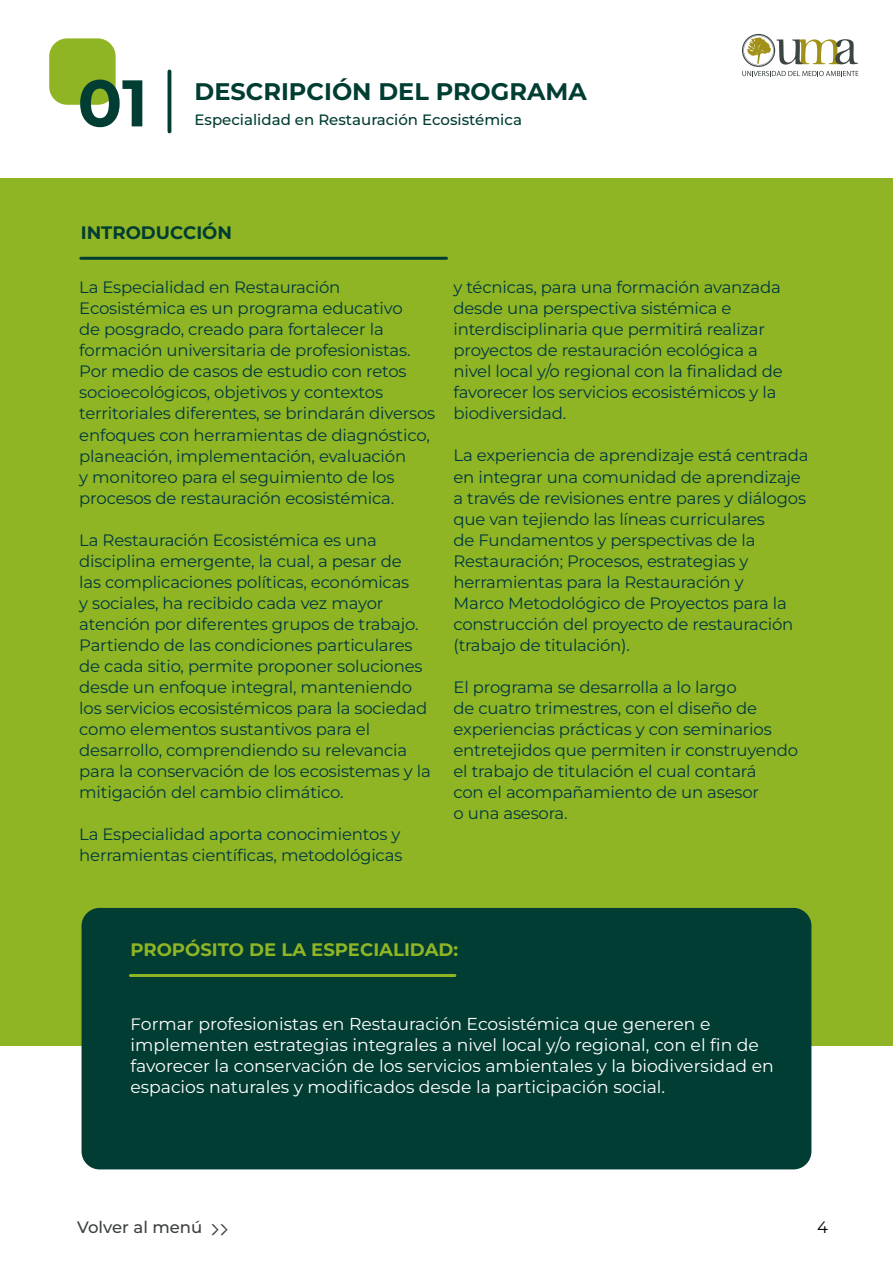
<style>
.page{position:relative;width:893px;height:1263px;background:#fff}
.page>*{position:absolute;margin:0;border:0;box-sizing:border-box;transform-origin:0 0}
.t1{font:700 65.85px "Montserrat";color:#013d32}
.t2{font:700 24px "Montserrat";color:#013d32}
.t3{font:700 18px "Montserrat";color:#8fb524}
.t4{font:700 18px "Montserrat";color:#013d32}
.t5{font:17.25px/21px "Montserrat";color:#fff}
.t6{font:16.5px/21px "Montserrat";letter-spacing:-.01em;color:#003840}
.t7{font:500 16.5px "Montserrat";color:#3d4040}
.t8{font:16.5px "Montserrat";color:#000}
.t9{font:500 15px "Montserrat";color:#013d32}
.s1{font-size:16.5px}
.s2{font-family:"Dearlove";font-weight:400;font-size:22.5px}
</style>
<div class="page">
<svg style="left:742px;top:34px;width:116px;height:42px"></svg>
<div style="left:49px;top:38px;width:67px;height:67px;background:#8fb524;border-radius:18px"></div>
<hr style="left:168px;top:71px;width:3px;height:60px;background:#013d32">
<div style="left:0;top:179px;width:893px;height:867px;background:#8fb524"></div>
<hr style="left:81px;top:257px;width:365px;height:3px;background:#013d32">
<div style="left:82px;top:908px;width:729px;height:261px;background:#013d32;border-radius:18px"></div>
<hr style="left:130px;top:974px;width:325px;height:3px;background:#8fb524">
<h1 class="t1" style="left:78px;top:56px;width:72px">01</h1>
<h2 class="t2" style="left:195px;top:74px;width:394px">DESCRIPCIÓN DEL PROGRAMA</h2>
<p class="t9" style="left:195px;top:109px;width:329px">Especialidad en Restauración Ecosistémica</p>
<p class="t4" style="left:81px;top:219px;width:153px">INTRODUCCIÓN</p>
<p class="t6" style="left:79px;top:276px;width:358px">La Especialidad en Restauración Ecosistémica es un programa educativo<br>de posgrado, creado para fortalecer la formación universitaria de profesionistas.<br>Por medio de casos de estudio con retos socioecológicos, objetivos y contextos territoriales diferentes, se brindarán diversos enfoques con herramientas de diagnóstico, planeación, implementación, evaluación<br>y monitoreo para el seguimiento de los procesos de restauración ecosistémica.</p>
<p class="t6" style="left:79px;top:529px;width:353px">La Restauración Ecosistémica es una disciplina emergente, la cual, a pesar de<br>las complicaciones políticas, económicas<br>y sociales, ha recibido cada vez mayor atención por diferentes grupos de trabajo.<br>Partiendo de las condiciones particulares de cada sitio, permite proponer soluciones desde un enfoque integral, manteniendo los servicios ecosistémicos para la sociedad como elementos sustantivos para el desarrollo, comprendiendo su relevancia para la conservación de los ecosistemas y la mitigación del cambio climático.</p>
<p class="t6" style="left:79px;top:823px;width:325px">La Especialidad aporta conocimientos y herramientas científicas, metodológicas</p>
<p class="t6" style="left:453px;top:276px;width:331px">y técnicas, para una formación avanzada desde una perspectiva sistémica e interdisciplinaria que permitirá realizar proyectos de restauración ecológica a nivel local y/o regional con la finalidad de favorecer los servicios ecosistémicos y la biodiversidad.</p>
<p class="t6" style="left:453px;top:444px;width:356px">La experiencia de aprendizaje está centrada en integrar una comunidad de aprendizaje a través de revisiones entre pares y diálogos que van tejiendo las líneas curriculares<br>de Fundamentos y perspectivas de la Restauración; Procesos, estrategias y herramientas para la Restauración y<br>Marco Metodológico de Proyectos para la construcción del proyecto de restauración (trabajo de titulación).</p>
<p class="t6" style="left:453px;top:676px;width:346px">El programa se desarrolla a lo largo<br>de cuatro trimestres, con el diseño de experiencias prácticas y con seminarios entretejidos que permiten ir construyendo el trabajo de titulación el cual contará<br>con el acompañamiento de un asesor<br>o una asesora.</p>
<p class="t3" style="left:130px;top:936px;width:329px">PROPÓSITO DE LA ESPECIALIDAD:</p>
<p class="t5" style="left:130px;top:1012px;width:645px"><span class="s1">F</span>ormar profesionistas en Restauración Ecosistémica que generen e implementen estrategias integrales a nivel local y/o regional, con el fin de favorecer la conservación de los servicios ambientales y la biodiversidad en espacios naturales y modificados desde la participación social.</p>
<p class="t7" style="left:77px;top:1216px;width:153px">Volver al menú <span class="s2">&gt;&gt;</span></p>
<p class="t8" style="left:817px;top:1216px;width:12px">4</p>
</div>
